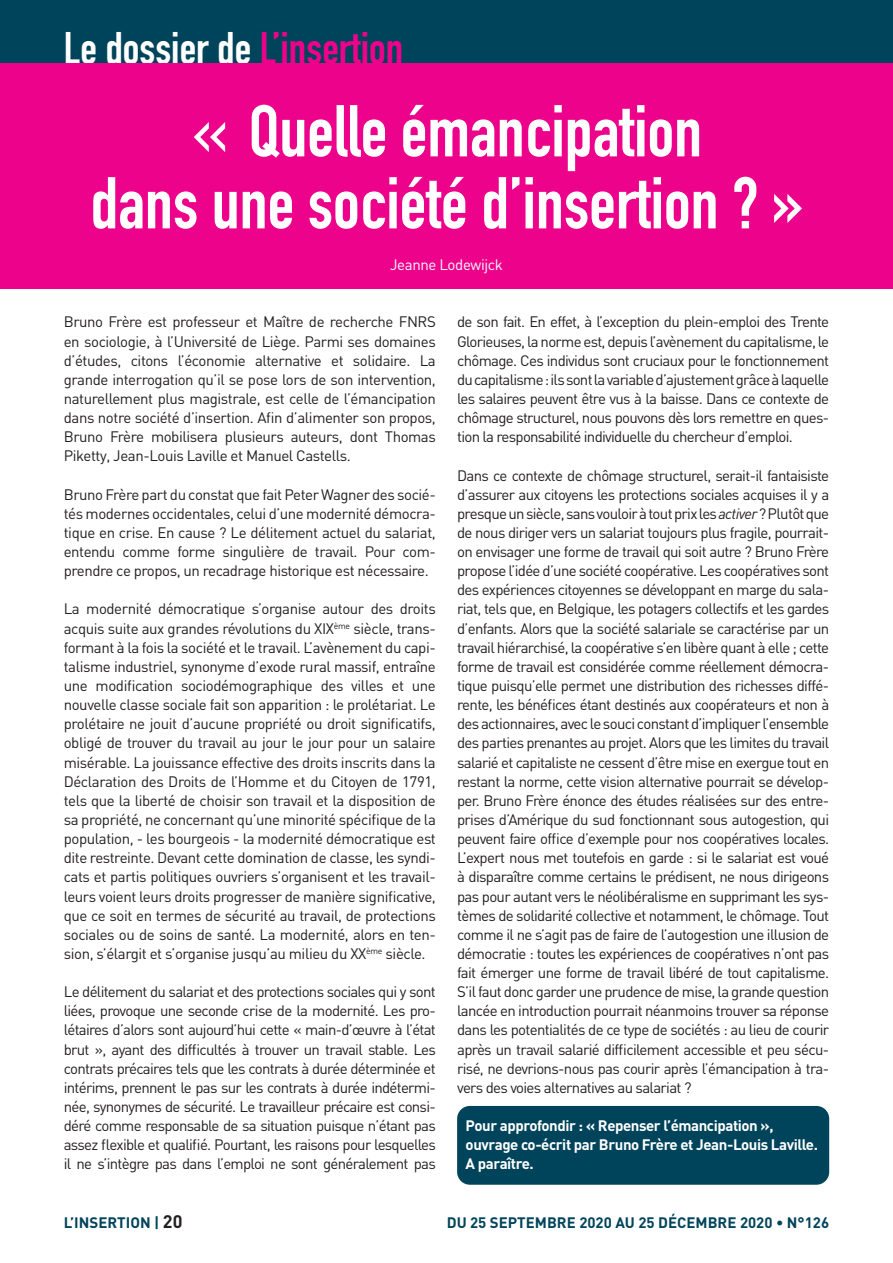
<style>
.page{position:relative;width:893px;height:1263px;background:#fff}
.page>*{position:absolute;margin:0;border:0;box-sizing:border-box;transform-origin:0 0}
.titre_dossier{font:72px/72px "DIN Engschrift";color:#fff;text-align:center}
.t1{font:45px "DIN Engschrift";color:#fff}
.texte1{font:15px/19.2px "DIN";letter-spacing:-.045em;color:#231f20;text-align:justify}
.texte1-2{font:700 15px/19.2px "DIN";letter-spacing:-.03em;color:#fff}
.t2{font:700 15px "DIN";color:#00445b}
.Signature{font:15px "DIN";letter-spacing:-.025em;color:#fff}
.s1{color:#ed028c}
.s2{font-family:"DIN"}
.s3{font-style:italic}
.s4{font-size:18px;color:#231f20}
</style>
<div class="page">
<div style="left:0;top:0;width:893px;height:64px;background:#00445b"></div>
<div style="left:0;top:64px;width:893px;height:225px;background:#ed028c"></div>
<div style="left:457px;top:1106px;width:372px;height:79px;background:#00445b;border-radius:13px"></div>
<h2 class="t1" style="left:64px;top:22px;width:341px">Le dossier de <span class="s1">L’insertion</span></h2>
<p class="titre_dossier" style="left:90px;top:95px;width:714px"><span class="s2">«</span> Quelle émancipation<br>dans une société d’insertion ? »</p>
<p class="Signature" style="left:390px;top:255px;width:114px">Jeanne Lodewijck</p>
<p class="texte1" style="left:64px;top:312px;width:374px">Bruno Frère est professeur et Maître de recherche FNRS en sociologie, à l’Université de Liège. Parmi ses domaines d’études, citons l’économie alternative et solidaire. La grande interrogation qu’il se pose lors de son intervention, naturellement plus magistrale, est celle de l’émancipation dans notre société d’insertion. Afin d’alimenter son propos, Bruno Frère mobilisera plusieurs auteurs, dont Thomas Piketty, Jean-Louis Laville et Manuel Castells.</p>
<p class="texte1" style="left:64px;top:484px;width:374px">Bruno Frère part du constat que fait Peter Wagner des socié&shy;tés modernes occidentales, celui d’une modernité démocra&shy;tique en crise. En cause ? Le délitement actuel du salariat, entendu comme forme singulière de travail. Pour com&shy;prendre ce propos, un recadrage historique est nécessaire.</p>
<p class="texte1" style="left:64px;top:599px;width:374px">La modernité démocratique s’organise autour des droits acquis suite aux grandes révolutions du XIX<sup>ème</sup> siècle, trans&shy;formant à la fois la société et le travail. L’avènement du capi&shy;talisme industriel, synonyme d’exode rural massif, entraîne une modification sociodémographique des villes et une nouvelle classe sociale fait son apparition : le prolétariat. Le prolétaire ne jouit d’aucune propriété ou droit significatifs, obligé de trouver du travail au jour le jour pour un salaire misérable. La jouissance effective des droits inscrits dans la Déclaration des Droits de l’Homme et du Citoyen de 1791, tels que la liberté de choisir son travail et la disposition de sa propriété, ne concernant qu’une minorité spécifique de la population, - les bourgeois - la modernité démocratique est dite restreinte. Devant cette domination de classe, les syndi&shy;cats et partis politiques ouvriers s’organisent et les travail&shy;leurs voient leurs droits progresser de manière significative, que ce soit en termes de sécurité au travail, de protections sociales ou de soins de santé. La modernité, alors en ten&shy;sion, s’élargit et s’organise jusqu’au milieu du XX<sup>ème</sup> siècle.</p>
<p class="texte1" style="left:64px;top:982px;width:374px">Le délitement du salariat et des protections sociales qui y sont liées, provoque une seconde crise de la modernité. Les pro&shy;létaires d’alors sont aujourd’hui cette « main-d’œuvre à l’état brut », ayant des difficultés à trouver un travail stable. Les contrats précaires tels que les contrats à durée déterminée et intérims, prennent le pas sur les contrats à durée indétermi&shy;née, synonymes de sécurité. Le travailleur précaire est consi&shy;déré comme responsable de sa situation puisque n’étant pas assez flexible et qualifié. Pourtant, les raisons pour lesquelles il ne s’intègre pas dans l’emploi ne sont généralement pas</p>
<p class="texte1" style="left:457px;top:312px;width:374px">de son fait. En effet, à l’exception du plein-emploi des Trente Glorieuses, la norme est, depuis l’avènement du capitalisme, le chômage. Ces individus sont cruciaux pour le fonctionnement ducapitalisme:ilssontlavariabled’ajustementgrâceàlaquelle les salaires peuvent être vus à la baisse. Dans ce contexte de chômage structurel, nous pouvons dès lors remettre en ques&shy;tion la responsabilité individuelle du chercheur d’emploi.</p>
<p class="texte1" style="left:457px;top:465px;width:374px">Dans ce contexte de chômage structurel, serait-il fantaisiste d’assurer aux citoyens les protections sociales acquises il y a presqueunsiècle,sansvouloiràtoutprixles<span class="s3">activer</span>?Plutôtque de nous diriger vers un salariat toujours plus fragile, pourrait&shy;on envisager une forme de travail qui soit autre ? Bruno Frère propose l’idée d’une société coopérative. Les coopératives sont des expériences citoyennes se développant en marge du sala&shy;riat, tels que, en Belgique, les potagers collectifs et les gardes d’enfants. Alors que la société salariale se caractérise par un travail hiérarchisé, la coopérative s’en libère quant à elle ; cette forme de travail est considérée comme réellement démocra&shy;tique puisqu’elle permet une distribution des richesses diffé&shy;rente, les bénéfices étant destinés aux coopérateurs et non à des actionnaires, avec le souci constant d’impliquer l’ensemble des parties prenantes au projet. Alors que les limites du travail salarié et capitaliste ne cessent d’être mise en exergue tout en restant la norme, cette vision alternative pourrait se dévelop&shy;per. Bruno Frère énonce des études réalisées sur des entre&shy;prises d’Amérique du sud fonctionnant sous autogestion, qui peuvent faire office d’exemple pour nos coopératives locales.<br>L’expert nous met toutefois en garde : si le salariat est voué à disparaître comme certains le prédisent, ne nous dirigeons pas pour autant vers le néolibéralisme en supprimant les sys&shy;tèmes de solidarité collective et notamment, le chômage. Tout comme il ne s’agit pas de faire de l’autogestion une illusion de démocratie : toutes les expériences de coopératives n’ont pas fait émerger une forme de travail libéré de tout capitalisme.<br>S’il faut donc garder une prudence de mise, la grande question lancée en introduction pourrait néanmoins trouver sa réponse dans les potentialités de ce type de sociétés : au lieu de courir après un travail salarié difficilement accessible et peu sécu&shy;risé, ne devrions-nous pas courir après l’émancipation à tra&shy;vers des voies alternatives au salariat ?</p>
<p class="texte1-2" style="left:466px;top:1115px;width:354px">Pour approfondir : « Repenser l’émancipation », ouvrage co-écrit par Bruno Frère et Jean-Louis Laville.<br>A paraître.</p>
<p class="t2" style="left:64px;top:1213px;width:120px">L’INSERTION | <span class="s4">20</span></p>
<p class="t2" style="left:447px;top:1213px;width:384px">DU 25 SEPTEMBRE 2020 AU 25 DÉCEMBRE 2020 • N°126</p>
</div>
